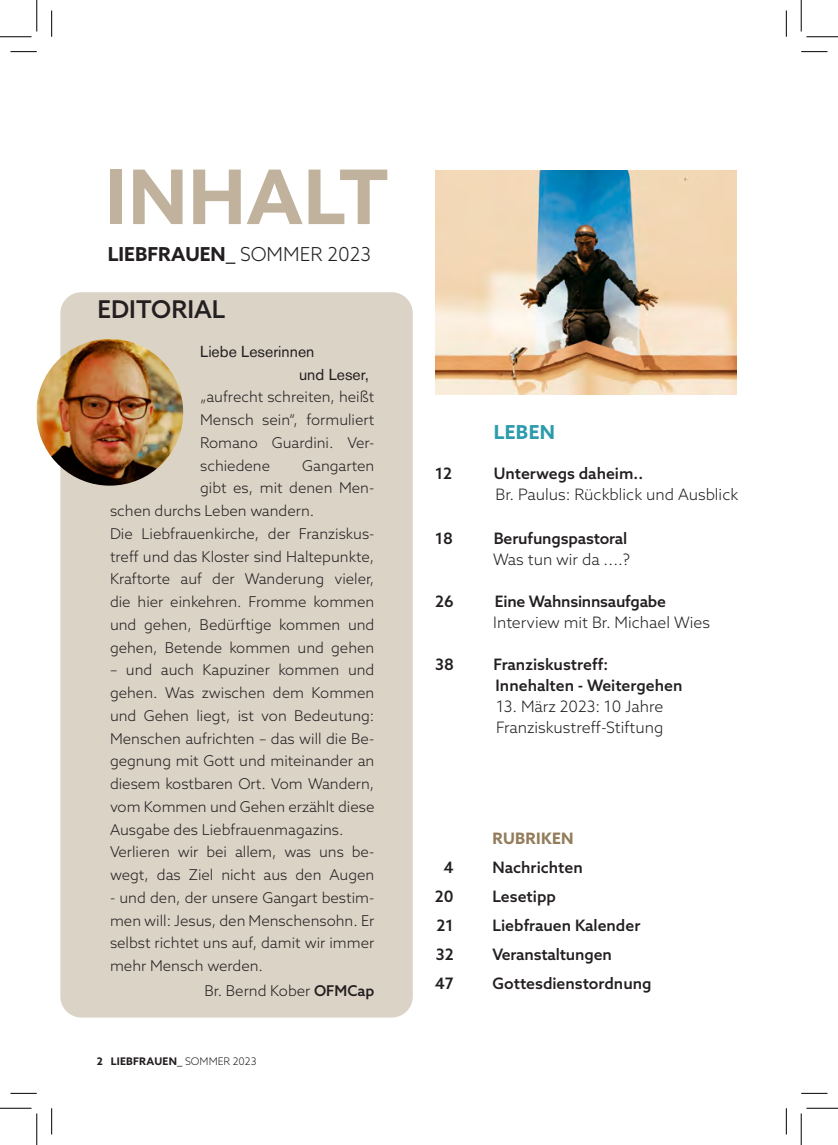
<style>
.page{position:relative;width:838px;height:1145px;background:#fff}
.page>*{position:absolute;margin:0;border:0;box-sizing:border-box;transform-origin:0 0}
.t1{font:700 75.25px "Azo Sans";letter-spacing:.01em;color:#c0b29c}
.t2{font:500 24.5px "Azo Sans";color:#231f20}
.t3{font:700 19.25px "Azo Sans";color:#231f20}
.t4{font:700 19.25px "Azo Sans";letter-spacing:.02em;color:#2d9bac}
.t5{font:500 15.75px/29.2px "Azo Sans";color:#231f20}
.t6{font:300 15.75px/21px "Azo Sans";color:#231f20}
.t7{font:15.75px/22.8px "Akzidenz Grotesk Std";color:#231f20}
.t8{font:700 15.75px "Azo Sans";letter-spacing:.02em;color:#927c5b}
.t9{font:300 14.88px/22.8px "Azo Sans";color:#231f20;text-align:justify}
.t10{font:700 10.5px "Azo Sans";letter-spacing:.02em;color:#231f20}
.s1{font-weight:300}
.s2{font-weight:500}
</style>
<div class="page">
<div style="left:60px;top:292px;width:353px;height:726px;background:#dcd3c7;border-radius:21px"></div>
<img style="left:37px;top:339px;width:146px;height:147px">
<img style="left:435px;top:170px;width:301px;height:224px">
<svg style="left:10px;top:51px;width:27px;height:1px"></svg>
<svg style="left:801px;top:51px;width:26px;height:1px"></svg>
<svg style="left:10px;top:1093px;width:27px;height:1px"></svg>
<svg style="left:801px;top:1093px;width:26px;height:1px"></svg>
<svg style="left:51px;top:10px;width:1px;height:27px"></svg>
<svg style="left:51px;top:1108px;width:1px;height:26px"></svg>
<svg style="left:786px;top:10px;width:1px;height:27px"></svg>
<svg style="left:786px;top:1108px;width:1px;height:26px"></svg>
<hr style="left:0;top:36px;width:32px;height:1px;background:#000">
<hr style="left:806px;top:36px;width:31px;height:1px;background:#000">
<hr style="left:0;top:1108px;width:32px;height:1px;background:#000">
<hr style="left:806px;top:1108px;width:31px;height:1px;background:#000">
<hr style="left:36px;top:0;width:1px;height:31px;background:#000">
<hr style="left:36px;top:1113px;width:1px;height:32px;background:#000">
<hr style="left:800px;top:0;width:1px;height:31px;background:#000">
<hr style="left:800px;top:1113px;width:1px;height:32px;background:#000">
<h1 class="t1" style="left:105px;top:147px;width:284px">INHALT</h1>
<p class="t3" style="left:108px;top:242px;width:264px">LIEBFRAUEN_ <span class="s1">SOMMER 2023</span></p>
<h2 class="t2" style="left:98px;top:294px;width:129px">EDITORIAL</h2>
<p class="t7" style="left:299px;top:340px;width:71px;text-indent:-99px">Liebe Leserinnen<br>und Leser,</p>
<p class="t9" style="left:200px;top:386px;width:176px">„aufrecht schreiten, heißt Mensch sein“, formuliert Romano Guardini. Ver&shy;schiedene</p>
<p class="t9" style="left:302px;top:454px;width:74px">Gangarten</p>
<p class="t9" style="left:200px;top:477px;width:176px">gibt es, mit denen Men-</p>
<p class="t9" style="left:110px;top:499px;width:206px">schen durchs Leben wandern.</p>
<p class="t9" style="left:110px;top:522px;width:266px">Die Liebfrauenkirche, der Franziskus-</p>
<p class="t9" style="left:110px;top:545px;width:266px">treff und das Kloster sind Haltepunkte,</p>
<p class="t9" style="left:110px;top:568px;width:266px">Kraftorte auf der Wanderung vieler,</p>
<p class="t9" style="left:110px;top:590px;width:266px">die hier einkehren. Fromme kommen</p>
<p class="t9" style="left:110px;top:613px;width:266px">und gehen, Bedürftige kommen und</p>
<p class="t9" style="left:110px;top:636px;width:266px">gehen, Betende kommen und gehen</p>
<p class="t9" style="left:110px;top:659px;width:266px;text-align:left">– und auch Kapuziner kommen und gehen. Was zwischen dem Kommen und Gehen liegt, ist von Bedeutung:<br>Menschen aufrichten – das will die Be&shy;gegnung mit Gott und miteinander an diesem kostbaren Ort. Vom Wandern, vom Kommen und Gehen erzählt diese Ausgabe des Liebfrauenmagazins.<br>Verlieren wir bei allem, was uns be&shy;wegt, das Ziel nicht aus den Augen</p>
<p class="t9" style="left:110px;top:886px;width:266px">- und den, der unsere Gangart bestim&shy;men will: Jesus, den Menschensohn. Er selbst richtet uns auf, damit wir immer mehr Mensch werden.</p>
<p class="t9" style="left:204px;top:980px;width:171px">Br. Bernd Kober <span class="s2">OFMCap</span></p>
<p class="t10" style="left:97px;top:1054px;width:161px">2 LIEBFRAUEN_ <span class="s1">SOMMER 2023</span></p>
<p class="t4" style="left:493px;top:419px;width:63px">LEBEN</p>
<p class="t5" style="left:435px;top:459px;width:19px">12</p>
<p class="t5" style="left:494px;top:459px;width:151px">Unterwegs daheim..</p>
<p class="t6" style="left:495px;top:484px;width:244px">Br. Paulus: Rückblick und Ausblick</p>
<p class="t5" style="left:435px;top:523px;width:19px">18</p>
<p class="t5" style="left:493px;top:523px;width:135px">Berufungspastoral</p>
<p class="t6" style="left:493px;top:549px;width:139px">Was tun wir da ....?</p>
<p class="t5" style="left:435px;top:586px;width:20px">26</p>
<p class="t5" style="left:495px;top:586px;width:173px">Eine Wahnsinnsaufgabe</p>
<p class="t6" style="left:493px;top:612px;width:218px">Interview mit Br. Michael Wies</p>
<p class="t5" style="left:435px;top:649px;width:20px">38</p>
<p class="t5" style="left:493px;top:654px;width:190px;line-height:21px">Franziskustreff:<br>Innehalten - Weitergehen</p>
<p class="t6" style="left:496px;top:696px;width:169px">13. März 2023: 10 Jahre<br>Franziskustreff-Stiftung</p>
<p class="t5" style="left:434px;top:852px;width:21px;text-align:center">4<br>20<br>21<br>32<br>47</p>
<p class="t8" style="left:492px;top:827px;width:83px">RUBRIKEN</p>
<p class="t5" style="left:492px;top:852px;width:161px">Nachrichten<br>Lesetipp<br>Liebfrauen Kalender<br>Veranstaltungen<br>Gottesdienstordnung</p>
</div>
